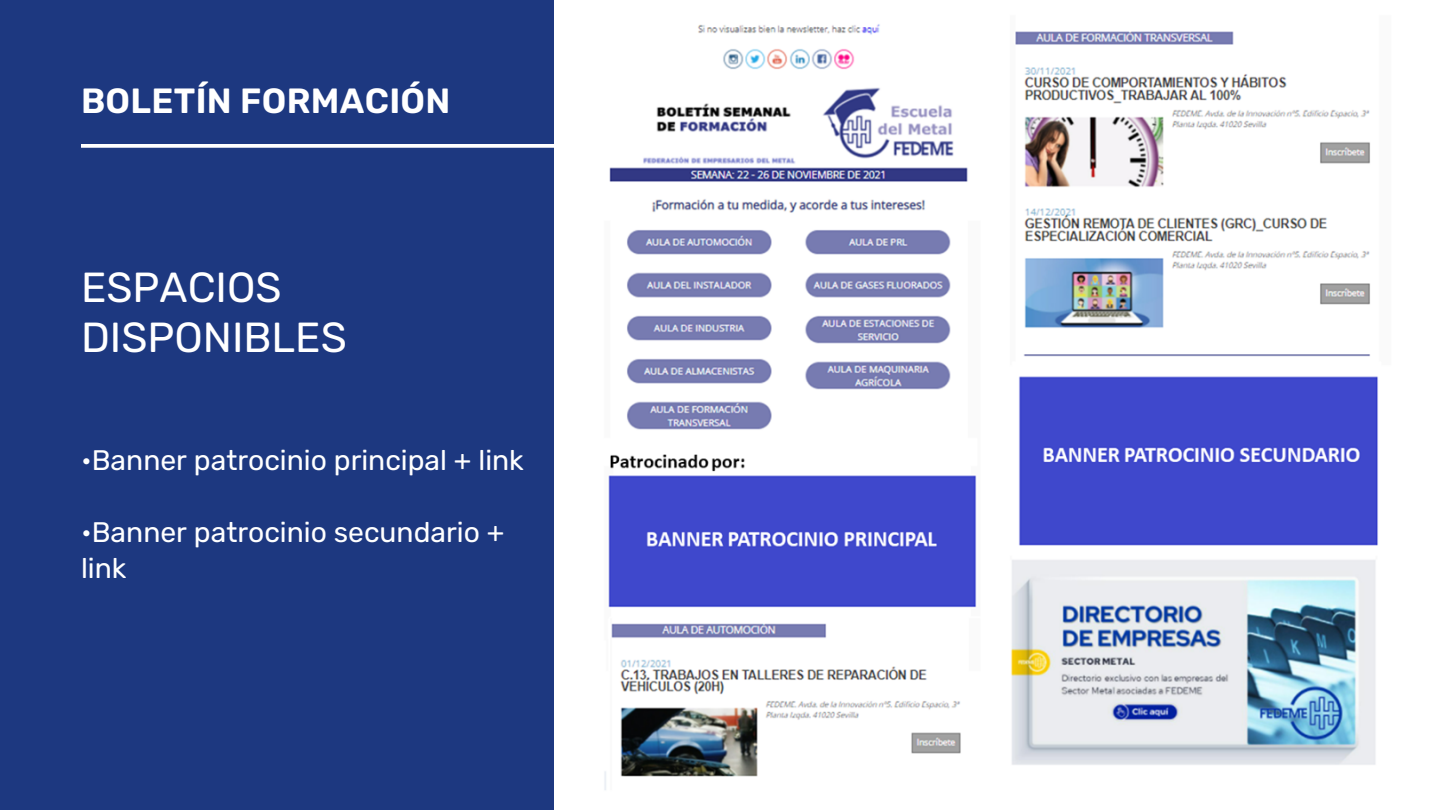
<style>
.page{position:relative;width:1440px;height:810px;background:#fff}
.page>*{position:absolute;margin:0;border:0;box-sizing:border-box;transform-origin:0 0}
.t1{font:42px/50.2px "Rubik";color:#fff}
.t2{font:600 35px "Rubik";letter-spacing:.01em;color:#fff}
.t3{font:28.2px/36px "Rubik";color:#fff}
</style>
<div class="page">
<div style="left:0;top:0;width:554px;height:810px;background:#1d3880"></div>
<svg style="left:81px;top:144px;width:473px;height:4px;background:#f1f2f7"></svg>
<img style="left:604px;top:24px;width:774px;height:766px">
<p class="t2" style="left:81px;top:81px;width:371px">BOLETÍN FORMACIÓN</p>
<h1 class="t1" style="left:81px;top:263px;width:267px">ESPACIOS<br>DISPONIBLES</h1>
<p class="t3" style="left:81px;top:443px;width:444px">•Banner patrocinio principal + link</p>
<p class="t3" style="left:81px;top:515px;width:425px">•Banner patrocinio secundario + link</p>
</div>
